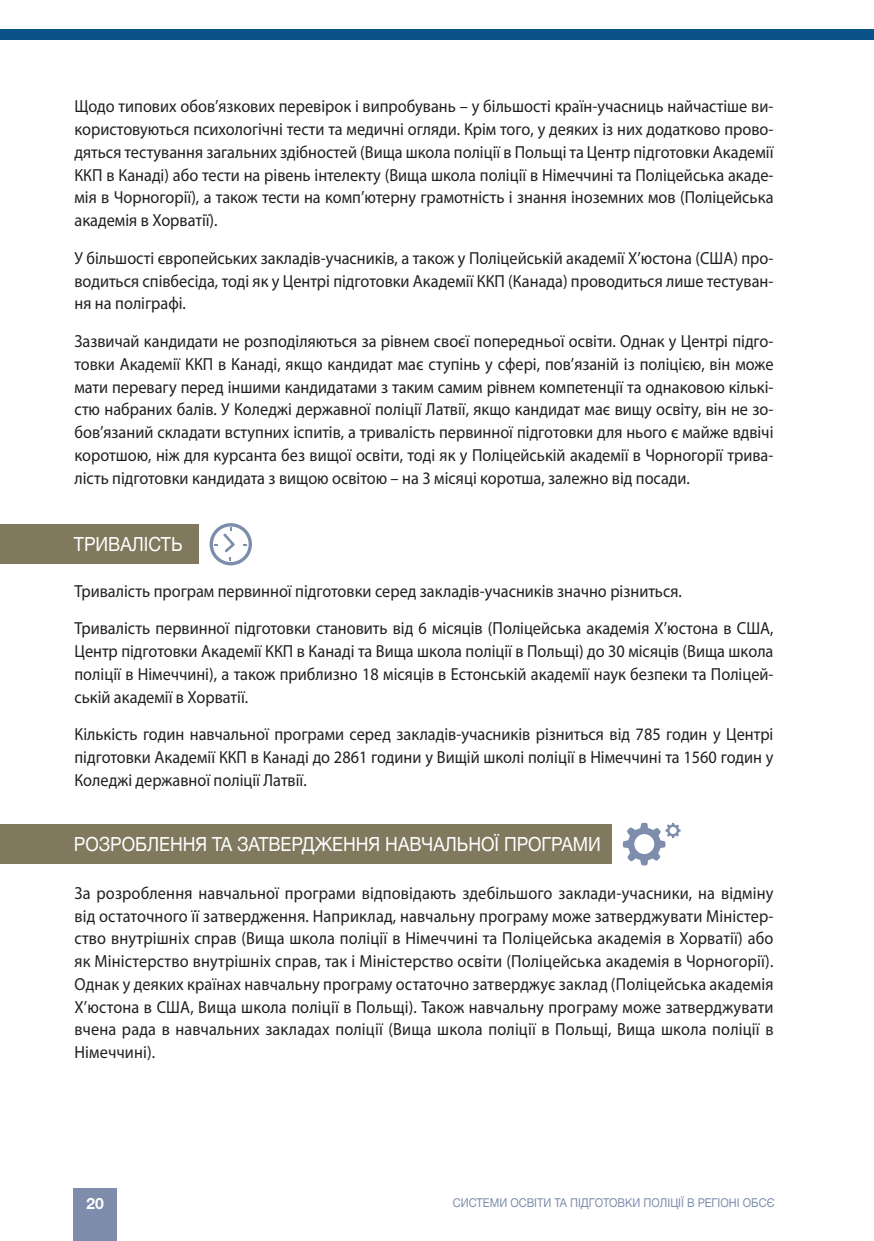
<style>
.page{position:relative;width:874px;height:1241px;background:#fff}
.page>*{position:absolute;margin:0;border:0;box-sizing:border-box;transform-origin:0 0}
.t1{font:19.6px "Helvetica Neue Cyr";color:#fff;scale:.9 1}
.t2{font:17.5px/22.8px "Myriad Pro";color:#231f20;text-align:justify;scale:.93 1}
.t3{font:700 15.75px "Helvetica Neue Cyr";color:#fff}
.t4{font:12.25px "Helvetica Neue Cyr";color:#7d8dab;scale:.9 1}
</style>
<div class="page">
<div style="left:73px;top:1188px;width:44px;height:52px;background:#7d8dab"></div>
<div style="left:0;top:30px;width:873px;height:10px;background:#0a5288"></div>
<div style="left:0;top:524px;width:198px;height:39px;background:#80795e"></div>
<div style="left:0;top:824px;width:611px;height:39px;background:#80795e"></div>
<hr style="left:873px;top:99px;width:1px;height:39px;background:#80795e">
<svg style="left:209px;top:523px;width:43px;height:42px"></svg>
<svg style="left:622px;top:822px;width:58px;height:43px"></svg>
<p class="t2" style="left:74px;top:95px;width:752px">Щодо типових обов’язкових перевірок і випробувань – у більшості країн-учасниць найчастіше ви&shy;користовуються психологічні тести та медичні огляди. Крім того, у деяких із них додатково прово&shy;дяться тестування загальних здібностей (Вища школа поліції в Польщі та Центр підготовки Академії ККП в Канаді) або тести на рівень інтелекту (Вища школа поліції в Німеччині та Поліцейська акаде&shy;мія в Чорногорії), а також тести на комп’ютерну грамотність і знання іноземних мов (Поліцейська академія в Хорватії).</p>
<p class="t2" style="left:74px;top:246px;width:752px">У більшості європейських закладів-учасників, а також у Поліцейській академії Х’юстона (США) про&shy;водиться співбесіда, тоді як у Центрі підготовки Академії ККП (Канада) проводиться лише тестуван&shy;ня на поліграфі.</p>
<p class="t2" style="left:74px;top:329px;width:752px">Зазвичай кандидати не розподіляються за рівнем своєї попередньої освіти. Однак у Центрі підго&shy;товки Академії ККП в Канаді, якщо кандидат має ступінь у сфері, пов’язаній із поліцією, він може мати перевагу перед іншими кандидатами з таким самим рівнем компетенції та однаковою кількі&shy;стю набраних балів. У Коледжі державної поліції Латвії, якщо кандидат має вищу освіту, він не зо&shy;бов’язаний складати вступних іспитів, а тривалість первинної підготовки для нього є майже вдвічі коротшою, ніж для курсанта без вищої освіти, тоді як у Поліцейській академії в Чорногорії трива&shy;лість підготовки кандидата з вищою освітою – на 3 місяці коротша, залежно від посади.</p>
<p class="t1" style="left:74px;top:533px;width:122px">ТРИВАЛІСТЬ</p>
<p class="t2" style="left:74px;top:571px;width:752px;line-height:37.6px">Тривалість програм первинної підготовки серед закладів-учасників значно різниться.<br>Тривалість первинної підготовки становить від 6 місяців (Поліцейська академія Х’юстона в США,</p>
<p class="t2" style="left:74px;top:639px;width:752px">Центр підготовки Академії ККП в Канаді та Вища школа поліції в Польщі) до 30 місяців (Вища школа поліції в Німеччині), а також приблизно 18 місяців в Естонській академії наук безпеки та Поліцей&shy;ській академії в Хорватії.</p>
<p class="t2" style="left:74px;top:722px;width:752px">Кількість годин навчальної програми серед закладів-учасників різниться від 785 годин у Центрі підготовки Академії ККП в Канаді до 2861 години у Вищій школі поліції в Німеччині та 1560 годин у Коледжі державної поліції Латвії.</p>
<p class="t1" style="left:74px;top:833px;width:586px">РОЗРОБЛЕННЯ ТА ЗАТВЕРДЖЕННЯ НАВЧАЛЬНОЇ ПРОГРАМИ</p>
<p class="t2" style="left:74px;top:881px;width:752px">За розроблення навчальної програми відповідають здебільшого заклади-учасники, на відміну від остаточного її затвердження. Наприклад, навчальну програму може затверджувати Міністер&shy;ство внутрішніх справ (Вища школа поліції в Німеччині та Поліцейська академія в Хорватії) або як Міністерство внутрішніх справ, так і Міністерство освіти (Поліцейська академія в Чорногорії).<br>Однак у деяких країнах навчальну програму остаточно затверджує заклад (Поліцейська академія Х’юстона в США, Вища школа поліції в Польщі). Також навчальну програму може затверджувати вчена рада в навчальних закладах поліції (Вища школа поліції в Польщі, Вища школа поліції в Німеччині).</p>
<p class="t3" style="left:86px;top:1194px;width:19px">20</p>
<p class="t4" style="left:452px;top:1195px;width:359px">СИСТЕМИ ОСВІТИ ТА ПІДГОТОВКИ ПОЛІЦІЇ В РЕГІОНІ ОБСЄ</p>
</div>
